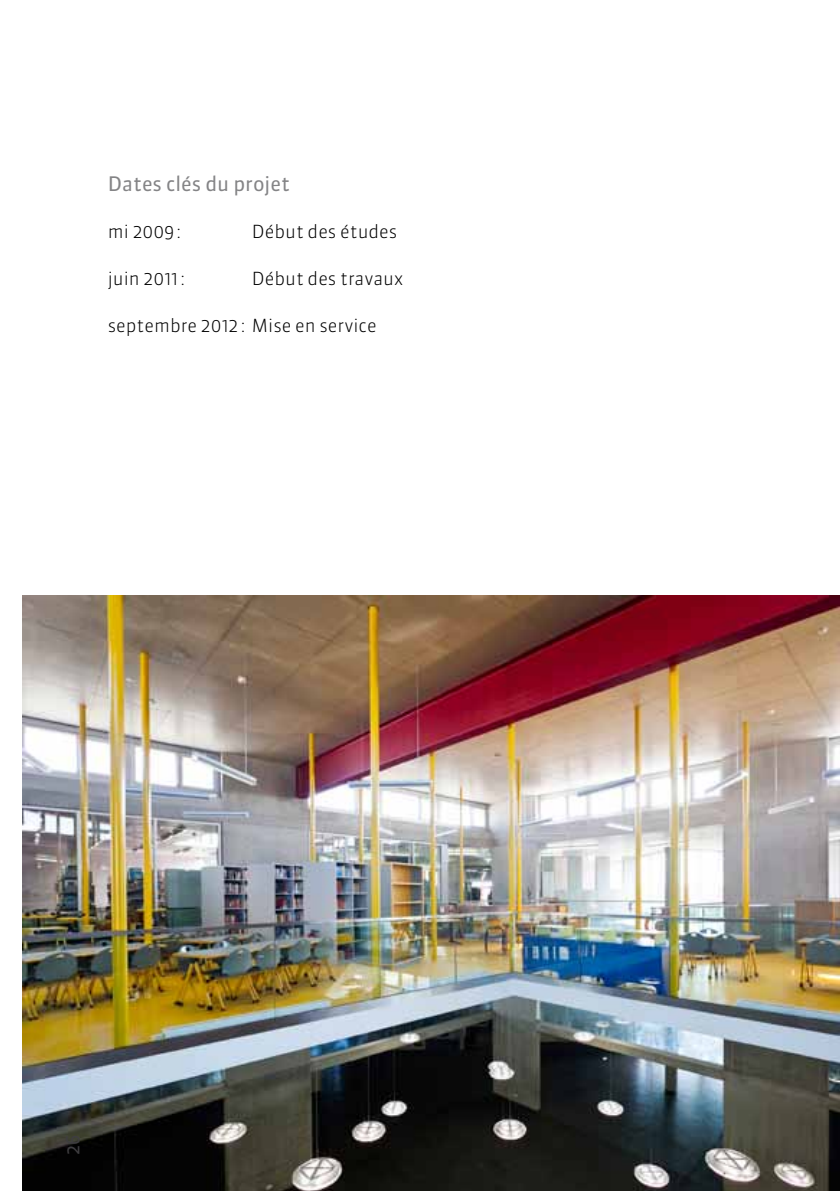
<style>
.page{position:relative;width:840px;height:1191px;background:#fff}
.page>*{position:absolute;margin:0;border:0;box-sizing:border-box;transform-origin:0 0}
.t1{font:20px "Sanuk";color:#848486}
.t2{font:300 18px "Sanuk";color:#000}
.t3{font:18px "Sanuk";color:#3e3d40}
</style>
<div class="page">
<img style="left:23px;top:595px;width:816px;height:596px">
<p class="t1" style="left:108px;top:172px;width:183px">Dates clés du projet</p>
<p class="t2" style="left:108px;top:221px;width:75px">mi 2009:</p>
<p class="t2" style="left:252px;top:221px;width:147px">Début des études</p>
<p class="t2" style="left:108px;top:268px;width:79px">juin 2011:</p>
<p class="t2" style="left:252px;top:268px;width:153px">Début des travaux</p>
<p class="t2" style="left:108px;top:315px;width:270px">septembre 2012: Mise en service</p>
<p class="t3" style="left:62px;top:1154px;width:22px;rotate:-90deg">26</p>
</div>
